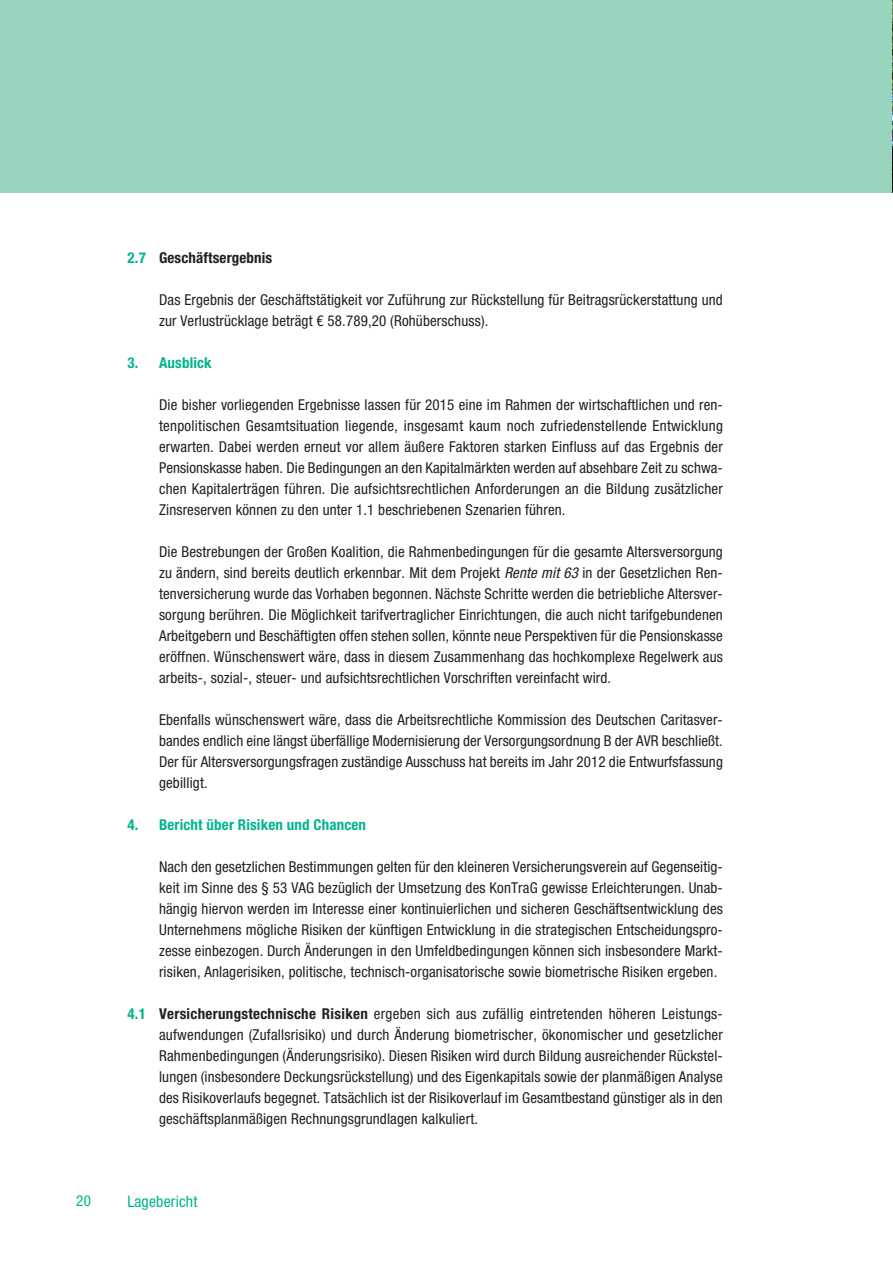
<style>
.page{position:relative;width:893px;height:1263px;background:#fff}
.page>*{position:absolute;margin:0;border:0;box-sizing:border-box;transform-origin:0 0}
.t1{font:condensed 15.75px "Helvetica Neue LT";letter-spacing:.01em;color:#00b48d}
.t2{font:condensed 15px/21px "Helvetica Neue LT";letter-spacing:.01em;color:#231f20;text-align:justify}
.t3{font:700 condensed 15px "Helvetica Neue LT";letter-spacing:.01em;color:#00b48d}
.t4{font:700 condensed 15px "Helvetica Neue LT";letter-spacing:.01em;color:#231f20}
.t5{font:condensed 15px "Helvetica Neue LT";color:#00b48d}
.s1{color:#00b48d}
.s2{font-style:italic}
.s3{font-weight:700;color:#00b48d}
.s4{font-weight:700}
</style>
<div class="page">
<div style="left:0;top:0;width:893px;height:193px;background:#99d4bf"></div>
<img style="left:892px;top:0;width:1px;height:193px">
<p class="t4" style="left:128px;top:252px;width:146px"><span class="s1">2.7</span> Geschäftsergebnis</p>
<p class="t2" style="left:159px;top:291px;width:565px">Das Ergebnis der Geschäftstätigkeit vor Zuführung zur Rückstellung für Beitragsrückerstattung und zur Verlustrücklage beträgt € 58.789,20 (Rohüberschuss).</p>
<p class="t3" style="left:128px;top:357px;width:86px">3. Ausblick</p>
<p class="t2" style="left:159px;top:396px;width:565px">Die bisher vorliegenden Ergebnisse lassen für 2015 eine im Rahmen der wirtschaftlichen und ren&shy;tenpolitischen Gesamtsituation liegende, insgesamt kaum noch zufriedenstellende Entwicklung erwarten. Dabei werden erneut vor allem äußere Faktoren starken Einfluss auf das Ergebnis der Pensionskasse haben. Die Bedingungen an den Kapitalmärkten werden auf absehbare Zeit zu schwa&shy;chen Kapitalerträgen führen. Die aufsichtsrechtlichen Anforderungen an die Bildung zusätzlicher Zinsreserven können zu den unter 1.1 beschriebenen Szenarien führen.</p>
<p class="t2" style="left:159px;top:543px;width:565px">Die Bestrebungen der Großen Koalition, die Rahmenbedingungen für die gesamte Altersversorgung zu ändern, sind bereits deutlich erkennbar. Mit dem Projekt <span class="s2">Rente mit 63</span> in der Gesetzlichen Ren&shy;tenversicherung wurde das Vorhaben begonnen. Nächste Schritte werden die betriebliche Altersver&shy;sorgung berühren. Die Möglichkeit tarifvertraglicher Einrichtungen, die auch nicht tarifgebundenen Arbeitgebern und Beschäftigten offen stehen sollen, könnte neue Perspektiven für die Pensionskasse eröffnen. Wünschenswert wäre, dass in diesem Zusammenhang das hochkomplexe Regelwerk aus arbeits-, sozial-, steuer- und aufsichtsrechtlichen Vorschriften vereinfacht wird.</p>
<p class="t2" style="left:159px;top:711px;width:565px">Ebenfalls wünschenswert wäre, dass die Arbeitsrechtliche Kommission des Deutschen Caritasver&shy;bandes endlich eine längst überfällige Modernisierung der Versorgungsordnung B der AVR beschließt.<br>Der für Altersversorgungsfragen zuständige Ausschuss hat bereits im Jahr 2012 die Entwurfsfassung gebilligt.</p>
<p class="t3" style="left:128px;top:819px;width:240px">4. Bericht über Risiken und Chancen</p>
<p class="t2" style="left:159px;top:858px;width:565px">Nach den gesetzlichen Bestimmungen gelten für den kleineren Versicherungsverein auf Gegenseitig&shy;keit im Sinne des § 53 VAG bezüglich der Umsetzung des KonTraG gewisse Erleichterungen. Unab&shy;hängig hiervon werden im Interesse einer kontinuierlichen und sicheren Geschäftsentwicklung des Unternehmens mögliche Risiken der künftigen Entwicklung in die strategischen Entscheidungspro&shy;zesse einbezogen. Durch Änderungen in den Umfeldbedingungen können sich insbesondere Markt&shy;risiken, Anlagerisiken, politische, technisch-organisatorische sowie biometrische Risiken ergeben.</p>
<p class="t2" style="left:159px;top:1005px;width:565px;text-indent:-31px"><span class="s3">4.1</span> <span class="s4">Versicherungstechnische Risiken</span> ergeben sich aus zufällig eintretenden höheren Leistungs&shy;aufwendungen (Zufallsrisiko) und durch Änderung biometrischer, ökonomischer und gesetzlicher Rahmenbedingungen (Änderungsrisiko). Diesen Risiken wird durch Bildung ausreichender Rückstel&shy;lungen (insbesondere Deckungsrückstellung) und des Eigenkapitals sowie der planmäßigen Analyse des Risikoverlaufs begegnet. Tatsächlich ist der Risikoverlauf im Gesamtbestand günstiger als in den geschäftsplanmäßigen Rechnungsgrundlagen kalkuliert.</p>
<p class="t5" style="left:76px;top:1195px;width:16px">20</p>
<p class="t1" style="left:127px;top:1196px;width:72px">Lagebericht</p>
</div>
